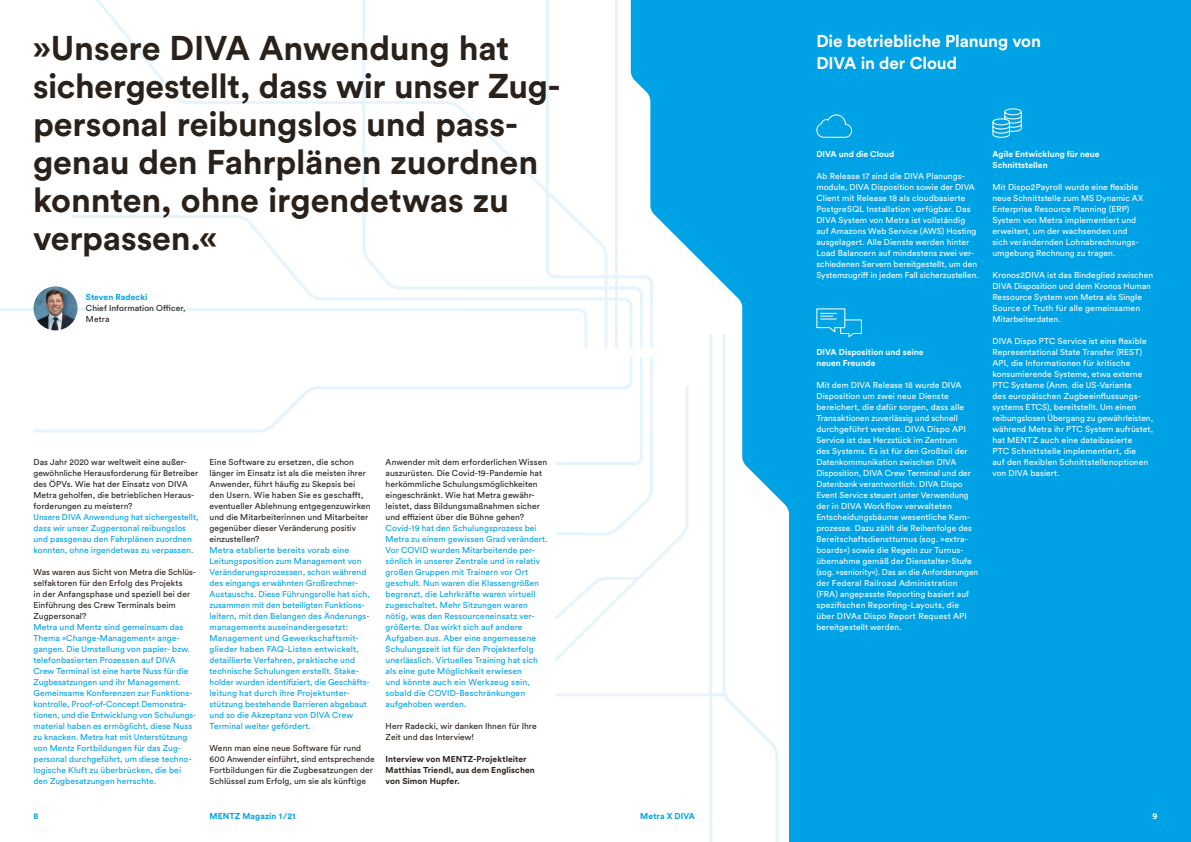
<style>
.page{position:relative;width:1191px;height:842px;background:#fff}
.page>*{position:absolute;margin:0;border:0;box-sizing:border-box;transform-origin:0 0}
.t1{font:700 34px/38px "Circular Std";letter-spacing:-.005em;color:#29211a}
.t2{font:700 17px/22px "Circular Std";letter-spacing:-.01em;color:#fff}
.t3{font:8.5px/11px "Circular Std";letter-spacing:.005em;color:#fff}
.t4{font:8.5px/11px "Circular Std";letter-spacing:.01em;color:#00a2e6}
.t5{font:8.5px/11px "Circular Std";letter-spacing:.005em;color:#29211a}
.t6{font:700 8.5px/11px "Circular Std";letter-spacing:.005em;color:#fff}
.t7{font:700 8.5px/11px "Circular Std";letter-spacing:.01em;color:#29211a}
.t8{font:700 8.5px "Circular Std";letter-spacing:.01em;color:#00a2e6}
</style>
<div class="page">
<hr style="left:556px;top:693px;width:168px;height:3px;background:#e6f5fd">
<div style="left:690px;top:0;width:501px;height:842px;background:#00a2e6"></div>
<svg style="left:721px;top:332px;width:59px;height:510px"></svg>
<hr style="left:709px;top:335px;width:3px;height:507px;background:#e6f5fd">
<svg style="left:0;top:0;width:690px;height:661px"></svg>
<svg style="left:361px;top:0;width:283px;height:350px"></svg>
<svg style="left:69px;top:214px;width:565px;height:136px"></svg>
<img style="left:34px;top:286px;width:43px;height:44px;border-radius:22px">
<svg style="left:816px;top:114px;width:36px;height:24px"></svg>
<svg style="left:816px;top:308px;width:46px;height:31px"></svg>
<svg style="left:992px;top:108px;width:30px;height:30px"></svg>
<h1 class="t1" style="left:33px;top:28px;width:529px">»Unsere DIVA Anwendung hat sichergestellt, dass wir unser Zug&shy;personal reibungslos und pass&shy;genau den Fahrplänen zuordnen konnten, ohne irgendetwas zu verpassen.«</h1>
<p class="t8" style="left:86px;top:292px;width:63px">Steven Radecki</p>
<p class="t5" style="left:86px;top:302px;width:101px">Chief Information Officer,<br>Metra</p>
<p class="t5" style="left:33px;top:456px;width:166px">Das Jahr 2020 war weltweit eine außer&shy;gewöhnliche Herausforderung für Betreiber des ÖPVs. Wie hat der Einsatz von DIVA Metra geholfen, die betrieblichen Heraus&shy;forderungen zu meistern?</p>
<p class="t4" style="left:33px;top:511px;width:166px">Unsere DIVA Anwendung hat sichergestellt, dass wir unser Zugpersonal reibungslos und passgenau den Fahrplänen zuordnen konnten, ohne irgendetwas zu verpassen.</p>
<p class="t5" style="left:33px;top:566px;width:163px">Was waren aus Sicht von Metra die Schlüs&shy;selfaktoren für den Erfolg des Projekts<br>in der Anfangsphase und speziell bei der Einführung des Crew Terminals beim Zugpersonal?</p>
<p class="t4" style="left:33px;top:621px;width:164px">Metra und Mentz sind gemeinsam das Thema »Change-Management« ange&shy;gangen. Die Umstellung von papier- bzw. telefonbasierten Prozessen auf DIVA Crew Terminal ist eine harte Nuss für die Zugbesatzungen und ihr Management.<br>Gemeinsame Konferenzen zur Funktions&shy;kontrolle, Proof-of-Concept Demonstra&shy;tionen, und die Entwicklung von Schulungs&shy;material haben es ermöglicht, diese Nuss zu knacken. Metra hat mit Unterstützung von Mentz Fortbildungen für das Zug&shy;personal durchgeführt, um diese techno&shy;logische Kluft zu überbrücken, die bei den Zugbesatzungen herrschte.</p>
<p class="t5" style="left:209px;top:456px;width:162px">Eine Software zu ersetzen, die schon länger im Einsatz ist als die meisten ihrer Anwender, führt häufig zu Skepsis bei den Usern. Wie haben Sie es geschafft, eventueller Ablehnung entgegenzuwirken und die Mitarbeiterinnen und Mitarbeiter gegenüber dieser Veränderung positiv einzustellen?</p>
<p class="t4" style="left:209px;top:544px;width:162px">Metra etablierte bereits vorab eine Leitungsposition zum Management von Veränderungsprozessen, schon während des eingangs erwähnten Großrechner-Austauschs. Diese Führungsrolle hat sich, zusammen mit den beteiligten Funktions&shy;leitern, mit den Belangen des Änderungs&shy;managements auseinandergesetzt:<br>Management und Gewerkschaftsmit&shy;glieder haben FAQ-Listen entwickelt, detaillierte Verfahren, praktische und technische Schulungen erstellt. Stake&shy;holder wurden identifiziert, die Geschäfts&shy;leitung hat durch ihre Projektunter&shy;stützung bestehende Barrieren abgebaut und so die Akzeptanz von DIVA Crew Terminal weiter gefördert.</p>
<p class="t5" style="left:209px;top:742px;width:167px">Wenn man eine neue Software für rund 600 Anwender einführt, sind entsprechende Fortbildungen für die Zugbesatzungen der Schlüssel zum Erfolg, um sie als künftige</p>
<p class="t5" style="left:386px;top:456px;width:163px">Anwender mit dem erforderlichen Wissen auszurüsten. Die Covid-19-Pandemie hat herkömmliche Schulungsmöglichkeiten eingeschränkt. Wie hat Metra gewähr&shy;leistet, dass Bildungsmaßnahmen sicher und effizient über die Bühne gehen?</p>
<p class="t4" style="left:385px;top:522px;width:163px">Covid-19 hat den Schulungsprozess bei Metra zu einem gewissen Grad verändert.<br>Vor COVID wurden Mitarbeitende per&shy;sönlich in unserer Zentrale und in relativ großen Gruppen mit Trainern vor Ort geschult. Nun waren die Klassengrößen begrenzt, die Lehrkräfte waren virtuell zugeschaltet. Mehr Sitzungen waren nötig, was den Ressourceneinsatz ver&shy;größerte. Das wirkt sich auf andere Aufgaben aus. Aber eine angemessene Schulungszeit ist für den Projekterfolg unerlässlich. Virtuelles Training hat sich als eine gute Möglichkeit erwiesen<br>und könnte auch ein Werkzeug sein, sobald die COVID-Beschränkungen aufgehoben werden.</p>
<p class="t5" style="left:385px;top:720px;width:153px">Herr Radecki, wir danken Ihnen für Ihre<br>Zeit und das Interview!</p>
<p class="t7" style="left:385px;top:753px;width:151px">Interview von MENTZ-Projektleiter<br>Matthias Triendl, aus dem Englischen von Simon Hupfer.</p>
<h2 class="t2" style="left:816px;top:30px;width:226px">Die betriebliche Planung von<br>DIVA in der Cloud</h2>
<p class="t6" style="left:816px;top:148px;width:79px">DIVA und die Cloud</p>
<p class="t3" style="left:816px;top:170px;width:164px">Ab Release 17 sind die DIVA Planungs&shy;module, DIVA Disposition sowie der DIVA Client mit Release 18 als cloudbasierte PostgreSQL Installation verfügbar. Das DIVA System von Metra ist vollständig auf Amazons Web Service (AWS) Hosting ausgelagert. Alle Dienste werden hinter Load Balancern auf mindestens zwei ver&shy;schiedenen Servern bereitgestellt, um den Systemzugriff in jedem Fall sicherzustellen.</p>
<p class="t6" style="left:816px;top:346px;width:109px">DIVA Disposition und seine neuen Freunde</p>
<p class="t3" style="left:816px;top:379px;width:163px">Mit dem DIVA Release 18 wurde DIVA Disposition um zwei neue Dienste bereichert, die dafür sorgen, dass alle Transaktionen zuverlässig und schnell durchgeführt werden. DIVA Dispo API Service ist das Herzstück im Zentrum<br>des Systems. Es ist für den Großteil der Datenkommunikation zwischen DIVA Disposition, DIVA Crew Terminal und der Datenbank verantwortlich. DIVA Dispo Event Service steuert unter Verwendung der in DIVA Workflow verwalteten Entscheidungsbäume wesentliche Kern&shy;prozesse. Dazu zählt die Reihenfolge des Bereitschaftsdienstturnus (sog. »extra&shy;boards«) sowie die Regeln zur Turnus&shy;übernahme gemäß der Dienstalter-Stufe (sog. »seniority«). Das an die Anforderungen der Federal Railroad Administration (FRA) angepasste Reporting basiert auf spezifischen Reporting-Layouts, die über DIVAs Dispo Report Request API bereitgestellt werden.</p>
<p class="t6" style="left:992px;top:148px;width:109px">Agile Entwicklung für neue<br>Schnittstellen</p>
<p class="t3" style="left:992px;top:181px;width:152px">Mit Dispo2Payroll wurde eine flexible neue Schnittstelle zum MS Dynamic AX Enterprise Resource Planning (ERP)<br>System von Metra implementiert und erweitert, um der wachsenden und sich verändernden Lohnabrechnungs&shy;umgebung Rechnung zu tragen.</p>
<p class="t3" style="left:992px;top:269px;width:162px">Kronos2DIVA ist das Bindeglied zwischen DIVA Disposition und dem Kronos Human Ressource System von Metra als Single Source of Truth für alle gemeinsamen Mitarbeiterdaten.</p>
<p class="t3" style="left:992px;top:335px;width:162px">DIVA Dispo PTC Service ist eine flexible Representational State Transfer (REST)<br>API, die Informationen für kritische konsumierende Systeme, etwa externe PTC Systeme (Anm. die US-Variante<br>des europäischen Zugbeeinflussungs&shy;systems ETCS), bereitstellt. Um einen reibungslosen Übergang zu gewährleisten, während Metra ihr PTC System aufrüstet, hat MENTZ auch eine dateibasierte<br>PTC Schnittstelle implementiert, die<br>auf den flexiblen Schnittstellenoptionen von DIVA basiert.</p>
<p class="t8" style="left:209px;top:810px;width:88px">MENTZ Magazin 1 /21</p>
<p class="t8" style="left:640px;top:810px;width:56px">Metra X DIVA</p>
<p class="t8" style="left:33px;top:810px;width:6px">8</p>
<p class="t6" style="left:1152px;top:810px;width:6px">9</p>
</div>
